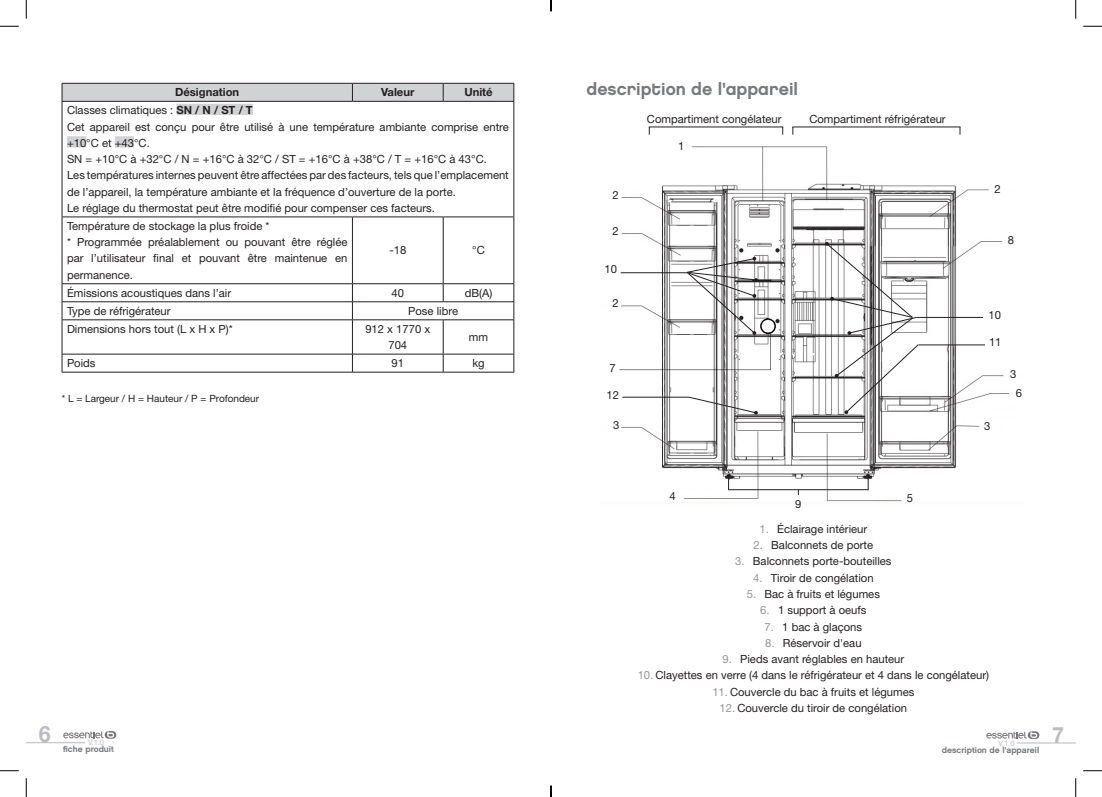
<style>
.page{position:relative;width:1102px;height:797px;background:#fff}
.page>*{position:absolute;margin:0;border:0;box-sizing:border-box;transform-origin:0 0}
.t1{font:700 22.5px "Helvetica Neue LT Std";color:#bcbdc0;scale:.96 1}
.chapitre{font:17.5px "Chalet New York Nineteen Eighty";color:#76787b}
.puces{font:11.25px/16.2px "Helvetica Neue LT Std";color:#231f20}
.t2{font:700 11.25px "Helvetica Neue LT Std";color:#231f20}
.t3{font:10px "Helvetica Neue LT Std";color:#231f20}
.t4{font:8.5px "Chalet New York Nineteen Sixty";color:#76787b}
.t5{font:7.5px "Helvetica Neue LT Std";color:#bcbdc0}
.s1{font-weight:700}
.s2{color:#939598}
</style>
<div class="page">
<svg style="left:63px;top:731px;width:53px;height:7px"></svg>
<hr style="left:26px;top:742px;width:59px;height:1px;background:#bcbdc0">
<svg style="left:986px;top:731px;width:53px;height:8px"></svg>
<hr style="left:1016px;top:742px;width:59px;height:1px;background:#bcbdc0">
<svg style="left:62px;top:83px;width:452px;height:18px;background:#c6c7c9"></svg>
<hr style="left:62px;top:101px;width:290px;height:1px;background:#231f20">
<hr style="left:62px;top:102px;width:1px;height:115px;background:#231f20">
<hr style="left:352px;top:101px;width:91px;height:1px;background:#231f20">
<hr style="left:443px;top:101px;width:71px;height:1px;background:#231f20">
<hr style="left:513px;top:102px;width:1px;height:115px;background:#231f20">
<hr style="left:62px;top:217px;width:290px;height:1px;background:#231f20">
<hr style="left:62px;top:217px;width:1px;height:66px;background:#231f20">
<hr style="left:352px;top:217px;width:91px;height:1px;background:#231f20">
<hr style="left:352px;top:217px;width:1px;height:66px;background:#231f20">
<hr style="left:443px;top:217px;width:71px;height:1px;background:#231f20">
<hr style="left:443px;top:217px;width:1px;height:66px;background:#231f20">
<hr style="left:513px;top:217px;width:1px;height:66px;background:#231f20">
<hr style="left:62px;top:283px;width:290px;height:1px;background:#231f20">
<hr style="left:352px;top:283px;width:91px;height:1px;background:#231f20">
<hr style="left:443px;top:283px;width:71px;height:1px;background:#231f20">
<svg style="left:443px;top:284px;width:1px;height:17px"></svg>
<hr style="left:62px;top:301px;width:290px;height:1px;background:#231f20">
<svg style="left:62px;top:284px;width:1px;height:35px"></svg>
<hr style="left:352px;top:301px;width:91px;height:1px;background:#231f20">
<svg style="left:352px;top:284px;width:1px;height:35px"></svg>
<hr style="left:443px;top:301px;width:71px;height:1px;background:#231f20">
<svg style="left:513px;top:284px;width:1px;height:35px"></svg>
<hr style="left:62px;top:319px;width:290px;height:1px;background:#231f20">
<hr style="left:62px;top:320px;width:1px;height:34px;background:#231f20">
<hr style="left:352px;top:319px;width:91px;height:1px;background:#231f20">
<hr style="left:352px;top:320px;width:1px;height:34px;background:#231f20">
<hr style="left:443px;top:319px;width:71px;height:1px;background:#231f20">
<hr style="left:443px;top:320px;width:1px;height:34px;background:#231f20">
<hr style="left:513px;top:320px;width:1px;height:34px;background:#231f20">
<hr style="left:62px;top:354px;width:290px;height:1px;background:#231f20">
<svg style="left:62px;top:354px;width:1px;height:18px"></svg>
<hr style="left:352px;top:354px;width:91px;height:1px;background:#231f20">
<svg style="left:352px;top:354px;width:1px;height:18px"></svg>
<hr style="left:443px;top:354px;width:71px;height:1px;background:#231f20">
<svg style="left:443px;top:354px;width:1px;height:18px"></svg>
<svg style="left:513px;top:354px;width:1px;height:18px"></svg>
<hr style="left:62px;top:372px;width:290px;height:1px;background:#231f20">
<hr style="left:352px;top:372px;width:91px;height:1px;background:#231f20">
<hr style="left:443px;top:372px;width:71px;height:1px;background:#231f20">
<div style="left:176px;top:104px;width:77px;height:11px;background:#d1d2d4"></div>
<div style="left:67px;top:136px;width:19px;height:11px;background:#d1d2d4"></div>
<div style="left:115px;top:136px;width:19px;height:11px;background:#d1d2d4"></div>
<img style="left:619px;top:146px;width:390px;height:356px">
<svg style="left:726px;top:474px;width:4px;height:16px"></svg>
<svg style="left:866px;top:474px;width:4px;height:16px"></svg>
<hr style="left:728px;top:489px;width:140px;height:1px;background:#231f20">
<hr style="left:916px;top:317px;width:66px;height:1px;background:#231f20">
<hr style="left:918px;top:344px;width:66px;height:1px;background:#231f20">
<svg style="left:687px;top:396px;width:70px;height:18px"></svg>
<hr style="left:622px;top:397px;width:67px;height:1px;background:#231f20">
<hr style="left:648px;top:126px;width:135px;height:1px;background:#231f20">
<hr style="left:792px;top:126px;width:168px;height:1px;background:#231f20">
<svg style="left:824px;top:242px;width:95px;height:172px"></svg>
<hr style="left:620px;top:272px;width:67px;height:1px;background:#231f20">
<svg style="left:685px;top:257px;width:72px;height:78px"></svg>
<svg style="left:0;top:25px;width:19px;height:2px"></svg>
<svg style="left:1083px;top:25px;width:18px;height:2px"></svg>
<svg style="left:0;top:770px;width:19px;height:1px"></svg>
<svg style="left:1083px;top:770px;width:18px;height:1px"></svg>
<svg style="left:25px;top:0;width:2px;height:19px"></svg>
<svg style="left:25px;top:778px;width:2px;height:19px"></svg>
<svg style="left:1075px;top:0;width:1px;height:19px"></svg>
<svg style="left:1075px;top:778px;width:1px;height:19px"></svg>
<svg style="left:550px;top:785px;width:1px;height:12px"></svg>
<p class="t2" style="left:175px;top:85px;width:66px">Désignation</p>
<p class="t2" style="left:381px;top:85px;width:35px">Valeur</p>
<p class="t2" style="left:464px;top:85px;width:30px">Unité</p>
<p class="puces" style="left:67px;top:102px;width:187px">Classes climatiques : <span class="s1">SN / N / ST / T</span></p>
<p class="puces" style="left:67px;top:118px;width:443px">Cet appareil est conçu pour être utilisé à une température ambiante comprise entre +10°C et +43°C.</p>
<p class="puces" style="left:67px;top:151px;width:421px">SN = +10°C à +32°C / N = +16°C à 32°C / ST = +16°C à +38°C / T = +16°C à 43°C.</p>
<p class="puces" style="left:67px;top:167px;width:443px">Les températures internes peuvent être affectées par des facteurs, tels que l’emplacement de l’appareil, la température ambiante et la fréquence d’ouverture de la porte.</p>
<p class="puces" style="left:67px;top:200px;width:369px">Le réglage du thermostat peut être modifié pour compenser ces facteurs.</p>
<p class="puces" style="left:67px;top:218px;width:204px">Température de stockage la plus froide *</p>
<p class="puces" style="left:67px;top:234px;width:282px;text-align:justify">* Programmée préalablement ou pouvant être réglée par l’utilisateur final et pouvant être maintenue en permanence.</p>
<p class="puces" style="left:389px;top:242px;width:18px">-18</p>
<p class="puces" style="left:472px;top:242px;width:14px">°C</p>
<p class="puces" style="left:67px;top:284px;width:165px">Émissions acoustiques dans l’air</p>
<p class="puces" style="left:391px;top:284px;width:14px">40</p>
<p class="puces" style="left:464px;top:284px;width:29px">dB(A)</p>
<p class="puces" style="left:67px;top:302px;width:105px">Type de réfrigérateur</p>
<p class="puces" style="left:408px;top:302px;width:51px">Pose libre</p>
<p class="puces" style="left:67px;top:320px;width:167px">Dimensions hors tout (L x H x P)*</p>
<p class="puces" style="left:365px;top:320px;width:66px;text-align:center">912 x 1770 x<br>704</p>
<p class="puces" style="left:469px;top:329px;width:21px">mm</p>
<p class="puces" style="left:67px;top:355px;width:30px">Poids</p>
<p class="puces" style="left:391px;top:355px;width:14px">91</p>
<p class="puces" style="left:472px;top:355px;width:14px">kg</p>
<p class="t3" style="left:62px;top:393px;width:199px">* L = Largeur / H = Hauteur / P = Profondeur</p>
<p class="chapitre" style="left:586px;top:79px;width:213px">description de l'appareil</p>
<p class="puces" style="left:647px;top:111px;width:136px">Compartiment congélateur</p>
<p class="puces" style="left:809px;top:111px;width:138px">Compartiment réfrigérateur</p>
<p class="puces" style="left:612px;top:187px;width:8px">2</p>
<p class="puces" style="left:612px;top:223px;width:8px">2</p>
<p class="puces" style="left:604px;top:261px;width:14px">10</p>
<p class="puces" style="left:612px;top:295px;width:8px">2</p>
<p class="puces" style="left:609px;top:359px;width:8px">7</p>
<p class="puces" style="left:606px;top:387px;width:14px">12</p>
<p class="puces" style="left:613px;top:417px;width:8px">3</p>
<p class="puces" style="left:678px;top:138px;width:8px">1</p>
<p class="puces" style="left:994px;top:181px;width:8px">2</p>
<p class="puces" style="left:1007px;top:232px;width:8px">8</p>
<p class="puces" style="left:988px;top:307px;width:14px">10</p>
<p class="puces" style="left:988px;top:334px;width:14px">11</p>
<p class="puces" style="left:983px;top:417px;width:8px">3</p>
<p class="puces" style="left:1009px;top:365px;width:8px">3</p>
<p class="puces" style="left:1015px;top:384px;width:8px">6</p>
<h1 class="t1" style="left:39px;top:720px;width:14px">6</h1>
<p class="puces" style="left:669px;top:487px;width:8px">4</p>
<p class="puces" style="left:906px;top:490px;width:8px">5</p>
<p class="puces" style="left:795px;top:495px;width:8px">9</p>
<p class="puces" style="left:759px;top:520px;width:109px"><span class="s2">1.</span> Éclairage intérieur</p>
<p class="puces" style="left:753px;top:537px;width:121px"><span class="s2">2.</span> Balconnets de porte</p>
<p class="puces" style="left:735px;top:553px;width:158px"><span class="s2">3.</span> Balconnets porte-bouteilles</p>
<p class="puces" style="left:753px;top:569px;width:122px"><span class="s2">4.</span> Tiroir de congélation</p>
<p class="puces" style="left:746px;top:585px;width:135px"><span class="s2">5.</span> Bac à fruits et légumes</p>
<p class="puces" style="left:760px;top:602px;width:108px"><span class="s2">6.</span> 1 support à oeufs</p>
<p class="puces" style="left:764px;top:618px;width:99px"><span class="s2">7.</span> 1 bac à glaçons</p>
<p class="puces" style="left:765px;top:634px;width:98px"><span class="s2">8.</span> Réservoir d'eau</p>
<p class="puces" style="left:722px;top:650px;width:183px"><span class="s2">9.</span> Pieds avant réglables en hauteur</p>
<p class="puces" style="left:637px;top:667px;width:353px"><span class="s2">10.</span> Clayettes en verre (4 dans le réfrigérateur et 4 dans le congélateur)</p>
<p class="puces" style="left:712px;top:683px;width:203px"><span class="s2">11.</span> Couvercle du bac à fruits et légumes</p>
<p class="puces" style="left:719px;top:699px;width:189px"><span class="s2">12.</span> Couvercle du tiroir de congélation</p>
<p class="t5" style="left:88px;top:738px;width:18px">V.1.0</p>
<p class="t5" style="left:998px;top:738px;width:18px">V.1.0</p>
<p class="t4" style="left:941px;top:744px;width:99px">description de l'appareil</p>
<p class="t4" style="left:63px;top:744px;width:52px">fiche produit</p>
<h1 class="t1" style="left:1051px;top:721px;width:14px">7</h1>
</div>
